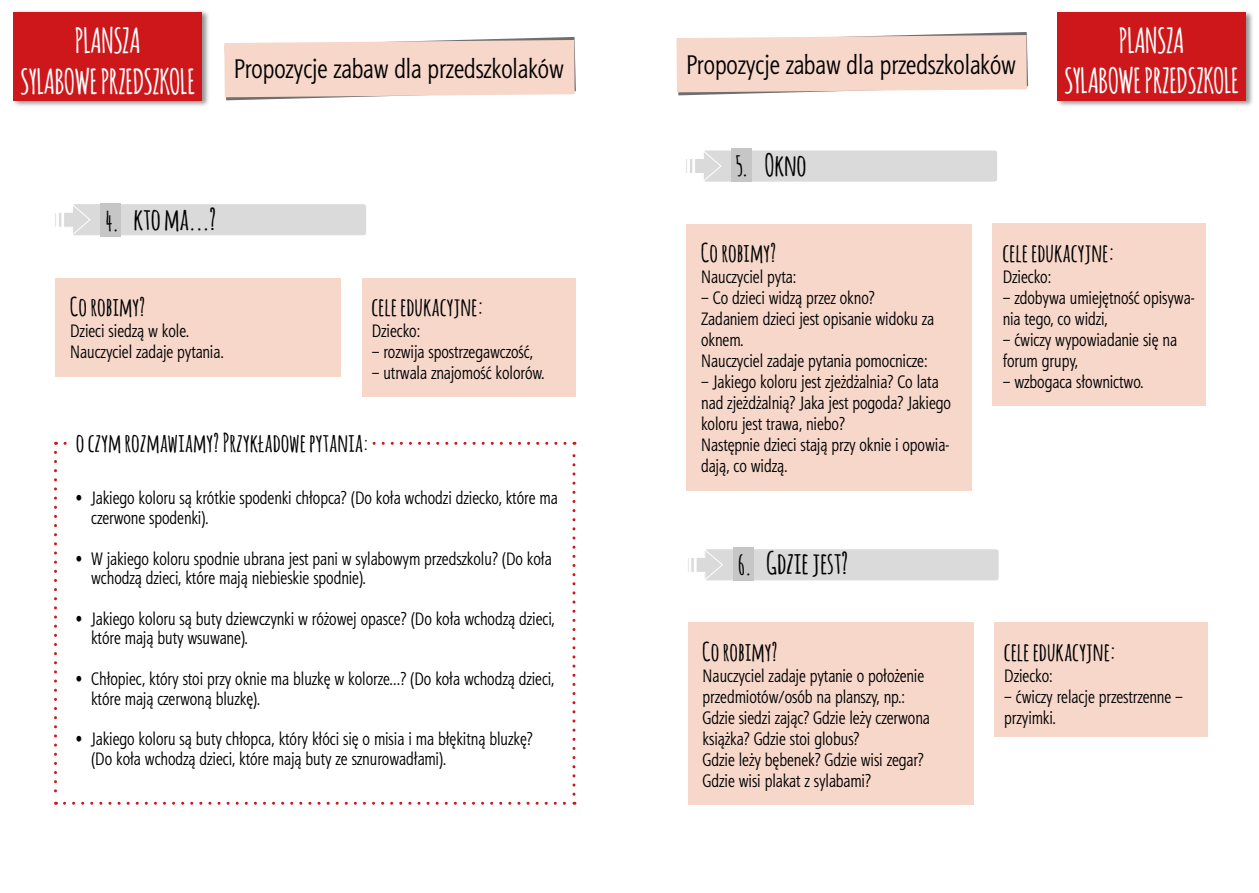
<style>
.page{position:relative;width:1259px;height:893px;background:#fff}
.page>*{position:absolute;margin:0;border:0;box-sizing:border-box;transform-origin:0 0}
.t1{font:700 33.9px/40.7px "Amatic";color:#fff;text-align:center}
.t2{font:700 30px "Amatic";letter-spacing:.01em;color:#000}
.t3{font:27px "Aerton Cnd EFN";color:#000}
.t4{font:700 27px "Amatic";color:#000}
.t5{font:700 25.5px "Amatic";letter-spacing:.02em;color:#000}
.t6{font:18px/21px "Aerton Cnd EFN";color:#000}
.s1{font-family:"Amatic";font-weight:700;font-size:33.9px;color:#fff}
.s2{font-size:22.5px}
</style>
<div class="page">
<div style="left:56px;top:278px;width:285px;height:98px;background:#f6d7ca"></div>
<div style="left:361px;top:278px;width:214px;height:118px;background:#f6d7ca"></div>
<svg style="left:55px;top:204px;width:311px;height:32px;background:#dcdcdc"></svg>
<svg style="left:54px;top:452px;width:3px;height:353px"></svg>
<svg style="left:64px;top:802px;width:511px;height:3px"></svg>
<svg style="left:572px;top:442px;width:3px;height:352px"></svg>
<svg style="left:56px;top:442px;width:509px;height:3px"></svg>
<div style="left:100px;top:203px;width:21px;height:33px;background:#c6c6c6"></div>
<div style="left:71px;top:438px;width:299px;height:30px;background:#fff"></div>
<div style="left:1057px;top:10px;width:197px;height:98px;background:#000;opacity:.42"></div>
<div style="left:1057px;top:12px;width:188px;height:88px;background:#cd171a"></div>
<div style="left:12px;top:10px;width:198px;height:97px;background:#000;opacity:.42"></div>
<div style="left:13px;top:12px;width:189px;height:89px;background:#cd171a"></div>
<svg style="left:224px;top:37px;width:352px;height:63px;background:#f3d8cd"></svg>
<svg style="left:676px;top:32px;width:352px;height:63px;background:#f3d8cd"></svg>
<svg style="left:686px;top:150px;width:311px;height:32px;background:#dcdcdc"></svg>
<svg style="left:688px;top:548px;width:310px;height:33px;background:#ddd"></svg>
<div style="left:686px;top:224px;width:286px;height:267px;background:#f6d7ca"></div>
<div style="left:688px;top:623px;width:285px;height:182px;background:#f6d7ca"></div>
<div style="left:992px;top:224px;width:214px;height:182px;background:#f6d7ca"></div>
<div style="left:994px;top:623px;width:214px;height:114px;background:#f6d7ca"></div>
<div style="left:731px;top:149px;width:21px;height:33px;background:#c6c6c6"></div>
<div style="left:732px;top:548px;width:21px;height:33px;background:#c6c6c6"></div>
<h1 class="t1" style="left:75px;top:19px;width:66px">PLANSZA</h1>
<h3 class="t3" style="left:21px;top:53px;width:544px"><span class="s1">SYLABOWE PRZEDSZKOLE</span> Propozycje zabaw dla przedszkolaków</h3>
<h3 class="t3" style="left:686px;top:48px;width:331px">Propozycje zabaw dla przedszkolaków</h3>
<h3 class="t4" style="left:105px;top:201px;width:15px">4.</h3>
<h2 class="t2" style="left:134px;top:197px;width:84px">kto ma...?</h2>
<h3 class="t4" style="left:736px;top:147px;width:13px">5.</h3>
<h2 class="t2" style="left:765px;top:143px;width:43px">Okno</h2>
<h1 class="t1" style="left:1064px;top:19px;width:176px">PLANSZA<br>SYLABOWE PRZEDSZKOLE</h1>
<h3 class="t5" style="left:70px;top:289px;width:77px">Co robimy?</h3>
<p class="t6" style="left:70px;top:320px;width:155px">Dzieci siedzą w kole.<br>Nauczyciel zadaje pytania.</p>
<h3 class="t5" style="left:372px;top:289px;width:113px">cele edukacyjne:</h3>
<p class="t6" style="left:372px;top:320px;width:50px">Dziecko:</p>
<p class="t6" style="left:372px;top:341px;width:163px">– rozwija spostrzegawczość,</p>
<p class="t6" style="left:372px;top:362px;width:174px">– utrwala znajomość kolorów.</p>
<h3 class="t5" style="left:76px;top:424px;width:294px">o czym rozmawiamy? Przykładowe pytania<span class="s2">:</span></h3>
<p class="t6" style="left:91px;top:488px;width:468px;line-height:19.5px;text-indent:-17px">• Jakiego koloru są krótkie spodenki chłopca? (Do koła wchodzi dziecko, które ma czerwone spodenki).</p>
<p class="t6" style="left:91px;top:548px;width:462px;line-height:19.5px;text-indent:-17px">• W jakiego koloru spodnie ubrana jest pani w sylabowym przedszkolu? (Do koła wchodzą dzieci, które mają niebieskie spodnie).</p>
<p class="t6" style="left:91px;top:609px;width:465px;line-height:19.5px;text-indent:-17px">• Jakiego koloru są buty dziewczynki w różowej opasce? (Do koła wchodzą dzieci, które mają buty wsuwane).</p>
<p class="t6" style="left:91px;top:669px;width:465px;line-height:19.5px;text-indent:-17px">• Chłopiec, który stoi przy oknie ma bluzkę w kolorze…? (Do koła wchodzą dzieci, które mają czerwoną bluzkę).</p>
<p class="t6" style="left:91px;top:729px;width:443px;line-height:19.5px;text-indent:-17px">• Jakiego koloru są buty chłopca, który kłóci się o misia i ma błękitną bluzkę? (Do koła wchodzą dzieci, które mają buty ze sznurowadłami).</p>
<h3 class="t5" style="left:701px;top:234px;width:77px">Co robimy?</h3>
<p class="t6" style="left:701px;top:266px;width:97px">Nauczyciel pyta:</p>
<p class="t6" style="left:701px;top:287px;width:235px">– Co dzieci widzą przez okno?<br>Zadaniem dzieci jest opisanie widoku za oknem.<br>Nauczyciel zadaje pytania pomocnicze:</p>
<p class="t6" style="left:701px;top:371px;width:251px">– Jakiego koloru jest zjeżdżalnia? Co lata nad zjeżdżalnią? Jaka jest pogoda? Jakiego koloru jest trawa, niebo?<br>Następnie dzieci stają przy oknie i opowia&shy;dają, co widzą.</p>
<h3 class="t4" style="left:738px;top:546px;width:15px">6.</h3>
<h2 class="t2" style="left:766px;top:542px;width:84px">Gdzie jest?</h2>
<h3 class="t5" style="left:702px;top:633px;width:77px">Co robimy?</h3>
<p class="t6" style="left:702px;top:665px;width:229px">Nauczyciel zadaje pytanie o położenie przedmiotów/osób na planszy, np.:<br>Gdzie siedzi zając? Gdzie leży czerwona książka? Gdzie stoi globus?<br>Gdzie leży bębenek? Gdzie wisi zegar?<br>Gdzie wisi plakat z sylabami?</p>
<h3 class="t5" style="left:1002px;top:234px;width:113px">cele edukacyjne:</h3>
<p class="t6" style="left:1002px;top:266px;width:50px">Dziecko:</p>
<p class="t6" style="left:1002px;top:287px;width:193px">– zdobywa umiejętność opisywa&shy;nia tego, co widzi,</p>
<p class="t6" style="left:1002px;top:329px;width:176px">– ćwiczy wypowiadanie się na forum grupy,</p>
<p class="t6" style="left:1002px;top:371px;width:142px">– wzbogaca słownictwo.</p>
<h3 class="t5" style="left:1004px;top:633px;width:113px">cele edukacyjne:</h3>
<p class="t6" style="left:1004px;top:665px;width:50px">Dziecko:</p>
<p class="t6" style="left:1004px;top:686px;width:180px">– ćwiczy relacje przestrzenne – przyimki.</p>
</div>
